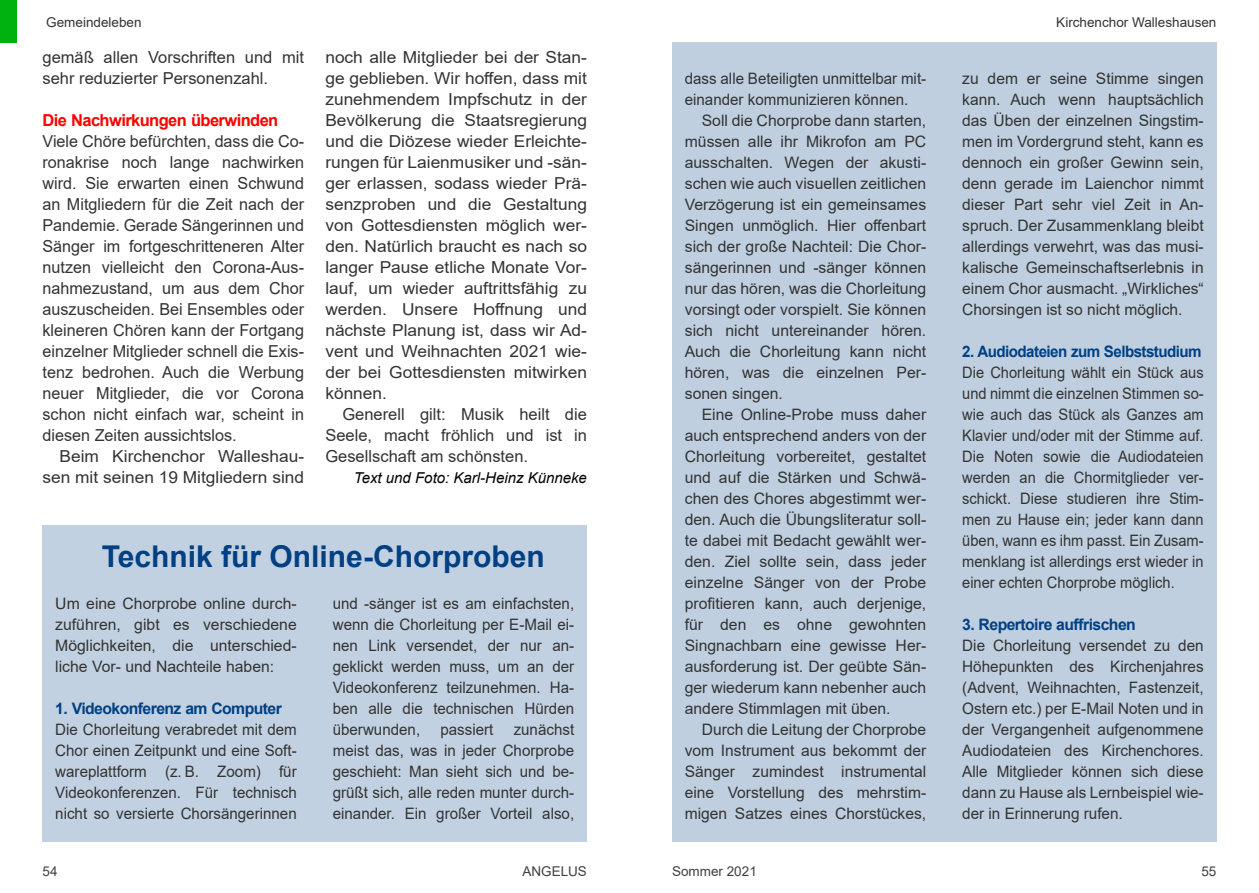
<style>
.page{position:relative;width:1259px;height:893px;background:#fff}
.page>*{position:absolute;margin:0;border:0;box-sizing:border-box;transform-origin:0 0}
.t1{font:700 30px "Arial";color:#004083}
.t2{font:16.5px/21px "Arial";color:#333;text-align:justify}
.t3{font:16.5px/21px "Arial";color:#333;text-align:right;scale:1.05 1}
.t4{font:700 16.5px "Arial";letter-spacing:-.035em;color:#f00}
.t5{font:15.75px/21px "Arial";color:#333;text-align:justify}
.t6{font:15.75px/21px "Arial";color:#333;text-align:justify;scale:.96 1}
.t7{font:15.75px/21px "Arial";color:#333;text-align:justify;scale:.93 1}
.t8{font:700 15.75px "Arial";letter-spacing:-.035em;color:#004083}
.t9{font:700 15.75px "Arial";letter-spacing:-.035em;color:#004083;scale:.96 1}
.t10{font:italic 15px "Arial";color:#000}
.t11{font:13.5px "Arial";color:#333}
.t12{font:13.5px "Arial";color:#404040}
</style>
<div class="page">
<div style="left:0;top:0;width:17px;height:43px;background:#00b20f"></div>
<div style="left:43px;top:525px;width:544px;height:317px;background:#c2d1e1"></div>
<div style="left:672px;top:43px;width:544px;height:799px;background:#bfcfdf"></div>
<p class="t11" style="left:46px;top:17px;width:97px">Gemeindeleben</p>
<p class="t11" style="left:1056px;top:17px;width:162px">Kirchenchor Walleshausen</p>
<p class="t2" style="left:43px;top:48px;width:263px">gemäß allen Vorschriften und mit sehr reduzierter Personenzahl.</p>
<p class="t4" style="left:43px;top:114px;width:237px">Die Nachwirkungen überwinden</p>
<p class="t2" style="left:43px;top:132px;width:263px">Viele Chöre befürchten, dass die Co&shy;ronakrise noch lange nachwirken wird. Sie erwarten einen Schwund an Mitgliedern für die Zeit nach der Pandemie. Gerade Sängerinnen und Sänger im fortgeschritteneren Alter nutzen vielleicht den Corona-Aus&shy;nahmezustand, um aus dem Chor auszuscheiden. Bei Ensembles oder kleineren Chören kann der Fortgang einzelner Mitglieder schnell die Exis&shy;tenz bedrohen. Auch die Werbung neuer Mitglieder, die vor Corona schon nicht einfach war, scheint in diesen Zeiten aussichtslos.</p>
<p class="t3" style="left:43px;top:447px;width:251px">Beim Kirchenchor Walleshau&shy;sen mit seinen 19 Mitgliedern sind</p>
<p class="t3" style="left:325px;top:48px;width:251px;text-align:justify">noch alle Mitglieder bei der Stan&shy;ge geblieben. Wir hoffen, dass mit zunehmendem Impfschutz in der Bevölkerung die Staatsregierung und die Diözese wieder Erleichte&shy;rungen für Laienmusiker und -sän&shy;ger erlassen, sodass wieder Prä&shy;senzproben und die Gestaltung von Gottesdiensten möglich wer&shy;den. Natürlich braucht es nach so langer Pause etliche Monate Vor&shy;lauf, um wieder auftrittsfähig zu werden. Unsere Hoffnung und nächste Planung ist, dass wir Ad&shy;vent und Weihnachten 2021 wie&shy;der bei Gottesdiensten mitwirken können.</p>
<p class="t2" style="left:325px;top:405px;width:263px;text-indent:17px">Generell gilt: Musik heilt die Seele, macht fröhlich und ist in Gesellschaft am schönsten.</p>
<p class="t10" style="left:354px;top:472px;width:234px">Text und Foto: Karl-Heinz Künneke</p>
<h1 class="t1" style="left:102px;top:545px;width:444px">Technik für Online-Chorproben</h1>
<p class="t5" style="left:55px;top:594px;width:243px">Um eine Chorprobe online durch&shy;zuführen, gibt es verschiedene Möglichkeiten, die unterschied&shy;liche Vor- und Nachteile haben:</p>
<p class="t8" style="left:55px;top:703px;width:228px">1. Videokonferenz am Computer</p>
<p class="t6" style="left:55px;top:720px;width:253px">Die Chorleitung verabredet mit dem Chor einen Zeitpunkt und eine Soft&shy;wareplattform (z. B. Zoom) für Videokonferenzen. Für technisch nicht so versierte Chorsängerinnen</p>
<p class="t6" style="left:333px;top:594px;width:253px">und -sänger ist es am einfachsten, wenn die Chorleitung per E-Mail ei&shy;nen Link versendet, der nur an&shy;geklickt werden muss, um an der Videokonferenz teilzunehmen. Ha&shy;ben alle die technischen Hürden überwunden,</p>
<p class="t6" style="left:333px;top:720px;width:253px;text-indent:181px">zunächst meist das, was in jeder Chorprobe geschieht: Man sieht sich und be&shy;grüßt sich, alle reden munter durch&shy;einander. Ein großer Vorteil also,</p>
<p class="t6" style="left:440px;top:720px;width:57px">passiert</p>
<p class="t6" style="left:685px;top:69px;width:253px">dass alle Beteiligten unmittelbar mit&shy;einander kommunizieren können.</p>
<p class="t5" style="left:685px;top:111px;width:243px;text-indent:17px">Soll die Chorprobe dann starten, müssen alle ihr Mikrofon am PC ausschalten. Wegen der akusti&shy;schen wie auch visuellen zeitlichen Verzögerung ist ein gemeinsames Singen unmöglich. Hier offenbart sich der große Nachteil: Die Chor&shy;sängerinnen und -sänger können nur das hören, was die Chorleitung vorsingt oder vorspielt. Sie können sich nicht untereinander hören.<br>Auch die Chorleitung kann nicht hören, was die einzelnen Per&shy;sonen singen.</p>
<p class="t5" style="left:685px;top:405px;width:243px;text-indent:17px">Eine Online-Probe muss daher auch entsprechend anders von der Chorleitung vorbereitet, gestaltet und auf die Stärken und Schwä&shy;chen des Chores abgestimmt wer&shy;den. Auch die Übungsliteratur soll&shy;te dabei mit Bedacht gewählt wer&shy;den. Ziel sollte sein, dass jeder einzelne Sänger von der Probe profitieren kann, auch derjenige, für den es ohne gewohnten Singnachbarn eine gewisse Her&shy;ausforderung ist. Der geübte Sän&shy;ger wiederum kann nebenher auch andere Stimmlagen mit üben.</p>
<p class="t5" style="left:685px;top:720px;width:243px;text-indent:17px">Durch die Leitung der Chorprobe vom Instrument aus bekommt der Sänger zumindest instrumental eine Vorstellung des mehrstim&shy;migen Satzes eines Chorstückes,</p>
<p class="t5" style="left:962px;top:69px;width:243px">zu dem er seine Stimme singen kann. Auch wenn hauptsächlich das Üben der einzelnen Singstim&shy;men im Vordergrund steht, kann es dennoch ein großer Gewinn sein, denn gerade im Laienchor nimmt dieser Part sehr viel Zeit in An&shy;spruch. Der Zusammenklang bleibt allerdings verwehrt, was das musi&shy;kalische Gemeinschaftserlebnis in einem Chor ausmacht. „Wirkliches“ Chorsingen ist so nicht möglich.</p>
<p class="t9" style="left:962px;top:346px;width:251px">2. Audiodateien zum Selbststudium</p>
<p class="t7" style="left:962px;top:363px;width:261px">Die Chorleitung wählt ein Stück aus und nimmt die einzelnen Stimmen so&shy;wie auch das Stück als Ganzes am Klavier und/oder mit der Stimme auf.<br>Die Noten sowie die Audiodateien werden an die Chormitglieder ver&shy;schickt. Diese studieren ihre Stim&shy;men zu Hause ein; jeder kann dann üben, wann es ihm passt. Ein Zusam&shy;menklang ist allerdings erst wieder in einer echten Chorprobe möglich.</p>
<p class="t8" style="left:962px;top:619px;width:175px">3. Repertoire auffrischen</p>
<p class="t5" style="left:962px;top:636px;width:243px">Die Chorleitung versendet zu den Höhepunkten des Kirchenjahres (Advent, Weihnachten, Fastenzeit, Ostern etc.) per E-Mail Noten und in der Vergangenheit aufgenommene Audiodateien des Kirchenchores.<br>Alle Mitglieder können sich diese dann zu Hause als Lernbeispiel wie&shy;der in Erinnerung rufen.</p>
<p class="t12" style="left:43px;top:867px;width:17px">54</p>
<p class="t12" style="left:522px;top:867px;width:66px">ANGELUS</p>
<p class="t12" style="left:672px;top:867px;width:86px">Sommer 2021</p>
<p class="t12" style="left:1201px;top:867px;width:17px">55</p>
</div>
